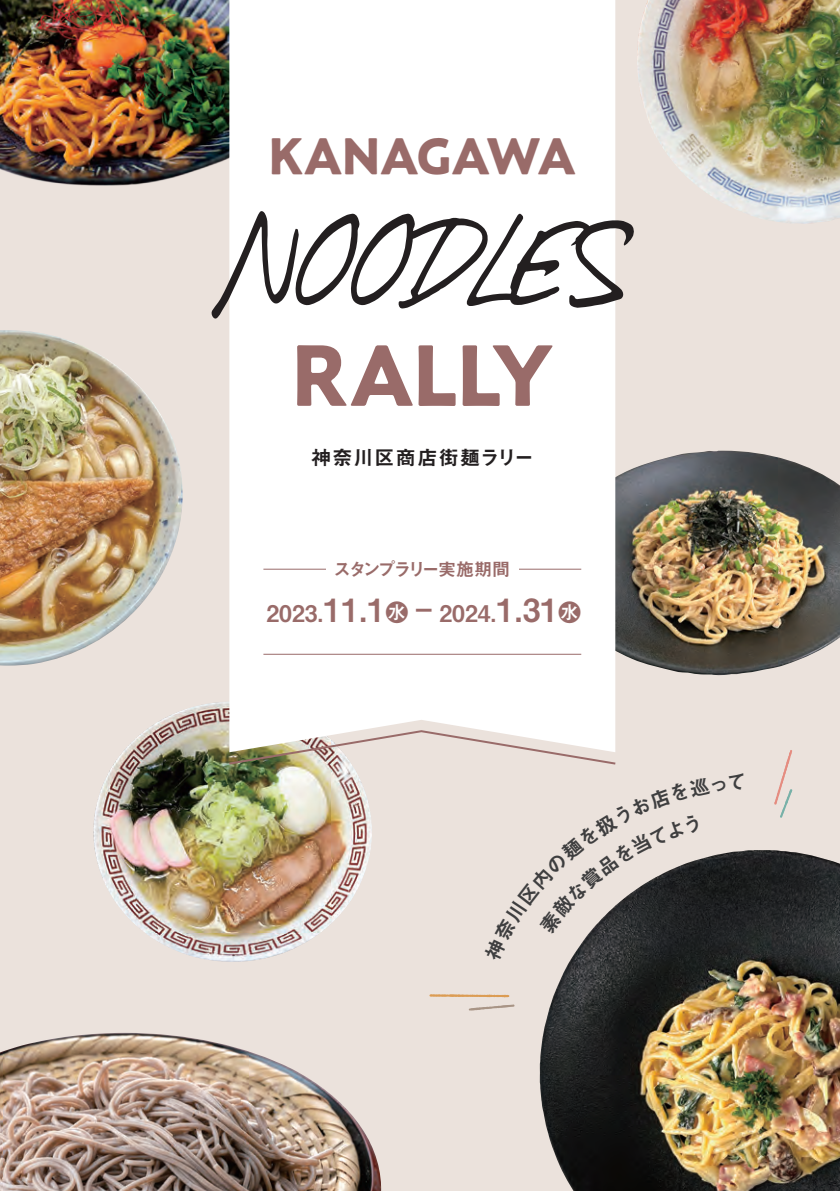
<style>
.page{position:relative;width:840px;height:1191px;background:#fff}
.page>*{position:absolute;margin:0;border:0;box-sizing:border-box;transform-origin:0 0}
.t1{font:120px "Southpaw";letter-spacing:.005em;color:#231f20}
.t2{font:700 82px "PA1 Gothic Std N";letter-spacing:-.02em;color:#996b69}
.t3{font:700 49px "PA1 Gothic Std N";letter-spacing:-.01em;color:#996b69}
.t4{font:23px "Midashi Go Pr 6 N MB31";color:#996b69}
.t5{font:20px "Midashi Go Pr 6 N MB31";letter-spacing:.06em;color:#231f20}
.t6{font:18px "Midashi Go Pr 6 N MB31";letter-spacing:-.135em;color:#996b69}
.s1{font-size:32px}
.s2{font-size:31px}
</style>
<div class="page">
<div style="left:0;top:0;width:839px;height:1191px;background:#ebe2dc"></div>
<img style="left:615px;top:450px;width:224px;height:225px">
<img style="left:539px;top:850px;width:300px;height:341px">
<img style="left:637px;top:0;width:202px;height:224px">
<img style="left:0;top:330px;width:183px;height:273px">
<img style="left:0;top:1034px;width:381px;height:157px">
<img style="left:0;top:603px;width:159px;height:507px">
<img style="left:0;top:0;width:229px;height:186px">
<img style="left:93px;top:701px;width:279px;height:261px">
<div style="left:229px;top:0;width:386px;height:729px;background:#fff"></div>
<hr style="left:263px;top:568px;width:318px;height:1px;background:#996b69">
<hr style="left:263px;top:654px;width:318px;height:1px;background:#996b69">
<div style="left:326px;top:554px;width:192px;height:29px;background:#fff"></div>
<svg style="left:429px;top:994px;width:80px;height:3px"></svg>
<svg style="left:468px;top:1004px;width:46px;height:6px"></svg>
<svg style="left:774px;top:750px;width:18px;height:68px"></svg>
<svg style="left:227px;top:729px;width:389px;height:37px"></svg>
<svg style="left:539px;top:850px;width:205px;height:111px"></svg>
<h3 class="t3" style="left:268px;top:124px;width:308px">KANAGAWA</h3>
<h1 class="t1" style="left:219px;top:190px;width:406px">NOODLES</h1>
<h2 class="t2" style="left:292px;top:322px;width:262px">RALLY</h2>
<p class="t5" style="left:311px;top:441px;width:224px">神奈川区商店街麺ラリー</p>
<p class="t6" style="left:333px;top:555px;width:178px">スタンプラリー実施期間</p>
<p class="t4" style="left:266px;top:595px;width:316px">2023.<span class="s1">11.1</span>水 <span class="s2">-</span> 2024.<span class="s1">1.31</span>水</p>
</div>
